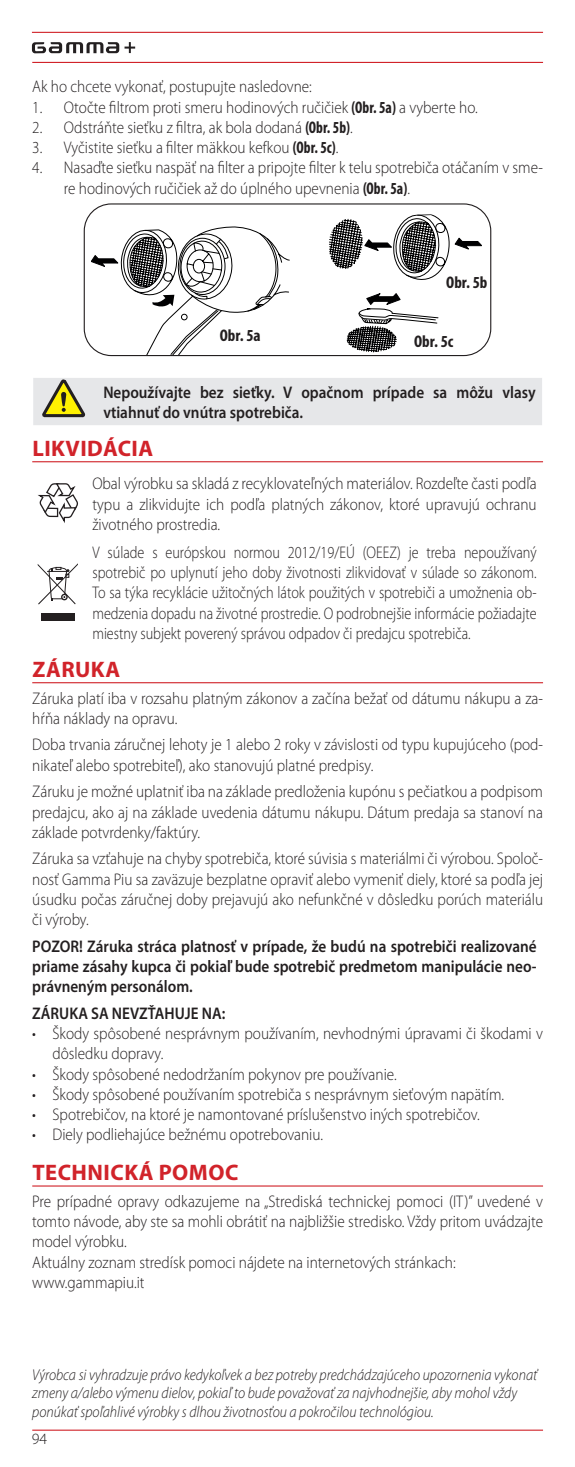
<style>
.page{position:relative;width:575px;height:1467px;background:#fff}
.page>*{position:absolute;margin:0;border:0;box-sizing:border-box;transform-origin:0 0}
.Titolo_paragrafo{font:700 22.5px "Myriad Pro";letter-spacing:.02em;color:#d1232a}
.Myriad_Pro-Light-7_5{font:300 16.88px/20.2px "Myriad Pro";color:#231f20;scale:.9 1}
.Myriad_Pro-Light-7_5-2{font:300 16.88px/20.2px "Myriad Pro";color:#231f20;text-align:justify;scale:.84 1}
.Myriad_Pro-Semibold{font:600 16.88px/20.2px "Myriad Pro";color:#231f20;scale:.9 1}
.Titoletto_sottoparag{font:600 16.88px "Myriad Pro";color:#231f20;scale:.9 1}
.Myriad_Pro-Bold_Cond{font:700 condensed 16.88px "Myriad Pro";color:#231f20}
.t1{font:italic 300 15.75px/18.9px "Myriad Pro";color:#231f20;scale:.9 1}
.t2{font:300 15.75px "Myriad Pro";color:#231f20}
.s1{font-weight:700;font-stretch:condensed}
</style>
<div class="page">
<hr style="left:32px;top:32px;width:510px;height:1px;background:#d1232a">
<hr style="left:32px;top:62px;width:510px;height:1px;background:#d1232a">
<hr style="left:32px;top:1430px;width:510px;height:1px;background:#d1232a">
<svg style="left:32px;top:42px;width:103px;height:11px"></svg>
<hr style="left:32px;top:461px;width:510px;height:1px;background:#d1232a">
<hr style="left:32px;top:682px;width:510px;height:1px;background:#d1232a">
<hr style="left:32px;top:1185px;width:510px;height:2px;background:#d1232a">
<svg style="left:91px;top:226px;width:198px;height:130px"></svg>
<svg style="left:329px;top:214px;width:152px;height:138px"></svg>
<div style="left:84px;top:203px;width:406px;height:153px;border:1px solid #231f20;border-radius:27px"></div>
<div style="left:33px;top:378px;width:508px;height:47px;background:#e6e7e9"></div>
<svg style="left:38px;top:483px;width:40px;height:40px"></svg>
<svg style="left:38px;top:563px;width:40px;height:41px"></svg>
<div style="left:41px;top:613px;width:33px;height:8px;background:#231f20"></div>
<p class="Myriad_Pro-Light-7_5" style="left:32px;top:77px;width:312px">Ak ho chcete vykonať, postupujte nasledovne:</p>
<p class="Myriad_Pro-Light-7_5" style="left:32px;top:97px;width:496px">1. Otočte filtrom proti smeru hodinových ručičiek <span class="s1">(Obr. 5a)</span> a vyberte ho.</p>
<p class="Myriad_Pro-Light-7_5" style="left:32px;top:117px;width:357px">2. Odstráňte sieťku z filtra, ak bola dodaná <span class="s1">(Obr. 5b)</span>.</p>
<p class="Myriad_Pro-Light-7_5" style="left:32px;top:138px;width:341px">3. Vyčistite sieťku a filter mäkkou kefkou <span class="s1">(Obr. 5c)</span>.</p>
<p class="Myriad_Pro-Light-7_5" style="left:64px;top:158px;width:533px;text-indent:-32px">4. Nasaďte sieťku naspäť na filter a pripojte filter k telu spotrebiča otáčaním v sme&shy;re hodinových ručičiek až do úplného upevnenia <span class="s1">(Obr. 5a)</span>.</p>
<p class="Myriad_Pro-Bold_Cond" style="left:445px;top:272px;width:43px">Obr. 5b</p>
<p class="Myriad_Pro-Bold_Cond" style="left:219px;top:325px;width:42px">Obr. 5a</p>
<p class="Myriad_Pro-Bold_Cond" style="left:413px;top:331px;width:41px">Obr. 5c</p>
<p class="Myriad_Pro-Semibold" style="left:103px;top:382px;width:481px">Nepoužívajte bez sieťky. V opačnom prípade sa môžu vlasy vtiahnuť do vnútra spotrebiča.</p>
<p class="Titolo_paragrafo" style="left:32px;top:434px;width:122px">LIKVIDÁCIA</p>
<p class="Myriad_Pro-Light-7_5" style="left:92px;top:474px;width:494px;text-align:justify">Obal výrobku sa skladá z recyklovateľných materiálov. Rozdeľte časti podľa typu a zlikvidujte ich podľa platných zákonov, ktoré upravujú ochranu životného prostredia.</p>
<p class="Myriad_Pro-Light-7_5-2" style="left:92px;top:542px;width:530px">V súlade s európskou normou 2012/19/EÚ (OEEZ) je treba nepoužívaný spotrebič po uplynutí jeho doby životnosti zlikvidovať v súlade so zákonom.<br>To sa týka recyklácie užitočných látok použitých v spotrebiči a umožnenia ob&shy;medzenia dopadu na životné prostredie. O podrobnejšie informácie požiadajte miestny subjekt poverený správou odpadov či predajcu spotrebiča.</p>
<p class="Titolo_paragrafo" style="left:32px;top:655px;width:89px">ZÁRUKA</p>
<p class="Myriad_Pro-Light-7_5" style="left:32px;top:688px;width:568px">Záruka platí iba v rozsahu platným zákonov a začína bežať od dátumu nákupu a za&shy;hŕňa náklady na opravu.</p>
<p class="Myriad_Pro-Light-7_5" style="left:32px;top:735px;width:568px">Doba trvania záručnej lehoty je 1 alebo 2 roky v závislosti od typu kupujúceho (pod&shy;nikateľ alebo spotrebiteľ), ako stanovujú platné predpisy.</p>
<p class="Myriad_Pro-Light-7_5" style="left:32px;top:782px;width:568px;text-align:justify">Záruku je možné uplatniť iba na základe predloženia kupónu s pečiatkou a podpisom predajcu, ako aj na základe uvedenia dátumu nákupu. Dátum predaja sa stanoví na základe potvrdenky/faktúry.</p>
<p class="Myriad_Pro-Light-7_5" style="left:32px;top:849px;width:568px;text-align:justify">Záruka sa vzťahuje na chyby spotrebiča, ktoré súvisia s materiálmi či výrobou. Spoloč&shy;nosť Gamma Piu sa zaväzuje bezplatne opraviť alebo vymeniť diely, ktoré sa podľa jej úsudku počas záručnej doby prejavujú ako nefunkčné v dôsledku porúch materiálu či výroby.</p>
<p class="Myriad_Pro-Semibold" style="left:32px;top:936px;width:561px;text-align:justify">POZOR! Záruka stráca platnosť v prípade, že budú na spotrebiči realizované priame zásahy kupca či pokiaľ bude spotrebič predmetom manipulácie neo&shy;právneným personálom.</p>
<p class="Titoletto_sottoparag" style="left:32px;top:1002px;width:216px">ZÁRUKA SA NEVZŤAHUJE NA:</p>
<p class="Myriad_Pro-Light-7_5" style="left:52px;top:1024px;width:546px;text-indent:-20px">• Škody spôsobené nesprávnym používaním, nevhodnými úpravami či škodami v dôsledku dopravy.</p>
<p class="Myriad_Pro-Light-7_5" style="left:32px;top:1064px;width:406px">• Škody spôsobené nedodržaním pokynov pre používanie.</p>
<p class="Myriad_Pro-Light-7_5" style="left:32px;top:1084px;width:525px">• Škody spôsobené používaním spotrebiča s nesprávnym sieťovým napätím.</p>
<p class="Myriad_Pro-Light-7_5" style="left:32px;top:1105px;width:498px">• Spotrebičov, na ktoré je namontované príslušenstvo iných spotrebičov.</p>
<p class="Myriad_Pro-Light-7_5" style="left:32px;top:1125px;width:324px">• Diely podliehajúce bežnému opotrebovaniu.</p>
<p class="Titolo_paragrafo" style="left:32px;top:1158px;width:207px">TECHNICKÁ POMOC</p>
<p class="Myriad_Pro-Light-7_5" style="left:32px;top:1191px;width:568px;text-align:justify">Pre prípadné opravy odkazujeme na „Strediská technickej pomoci (IT)” uvedené v tomto návode, aby ste sa mohli obrátiť na najbližšie stredisko. Vždy pritom uvádzajte model výrobku.</p>
<p class="Myriad_Pro-Light-7_5" style="left:32px;top:1252px;width:471px">Aktuálny zoznam stredísk pomoci nájdete na internetových stránkach:</p>
<p class="Myriad_Pro-Light-7_5" style="left:32px;top:1272px;width:126px">www.gammapiu.it</p>
<p class="t1" style="left:32px;top:1365px;width:562px">Výrobca si vyhradzuje právo kedykoľvek a bez potreby predchádzajúceho upozornenia vykonať zmeny a/alebo výmenu dielov, pokiaľ to bude považovať za najvhodnejšie, aby mohol vždy ponúkať spoľahlivé výrobky s dlhou životnosťou a pokročilou technológiou.</p>
<p class="t2" style="left:32px;top:1430px;width:17px">94</p>
</div>
